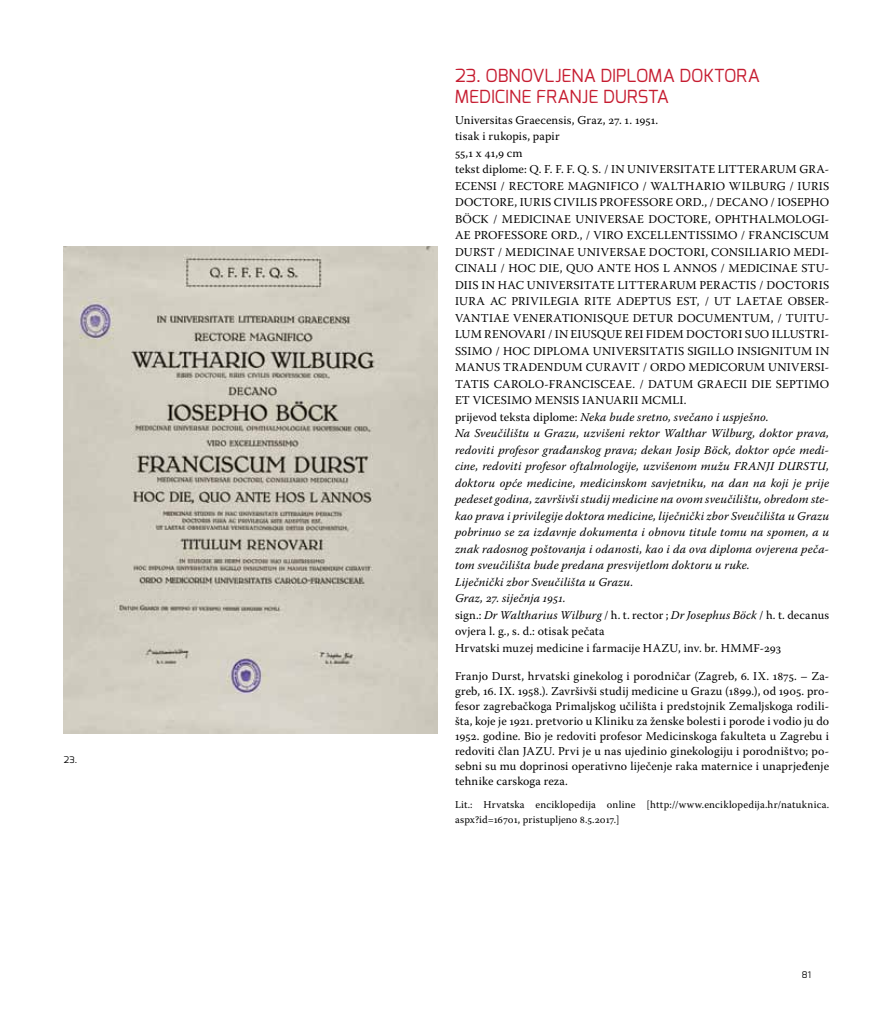
<style>
.page{position:relative;width:893px;height:1021px;background:#fff}
.page>*{position:absolute;margin:0;border:0;box-sizing:border-box;transform-origin:0 0}
.t1{font:18px "Exo";color:#c61c30}
.t2{font:12px/16.5px "Warnock Pro";letter-spacing:.015em;color:#000}
.t3{font:10.5px/15px "Warnock Pro";letter-spacing:.015em;color:#000}
.t4{font:9px "Exo";color:#000}
.s1{font-style:italic}
</style>
<div class="page">
<img style="left:64px;top:247px;width:374px;height:486px">
<p class="t4" style="left:64px;top:754px;width:15px">23.</p>
<h1 class="t1" style="left:455px;top:64px;width:195px">23. OBNOVLJENA DIPLOMA</h1>
<h1 class="t1" style="left:679px;top:64px;width:13px">DOKTORA</h1>
<h1 class="t1" style="left:455px;top:85px;width:34px">MEDICIN</h1>
<h1 class="t1" style="left:521px;top:85px;width:36px">E FRANJ</h1>
<h1 class="t1" style="left:588px;top:85px;width:38px">E DURSTA</h1>
<p class="t2" style="left:455px;top:111px;width:376px">Universitas Graecensis, Graz, 27. 1. 1951.<br>tisak i rukopis, papir<br>55,1 x 41,9 cm<br>tekst diplome: Q. F. F. F. Q. S. / IN UNIVERSITATE LITTERARUM GRA-ECENSI / RECTORE MAGNIFICO / WALTHARIO WILBURG / IURIS DOCTORE, IURIS CIVILIS PROFESSORE ORD., / DECANO / IOSEPHO BÖCK / MEDICINAE UNIVERSAE DOCTORE, OPHTHALMOLOGI-AE PROFESSORE ORD., / VIRO EXCELLENTISSIMO / FRANCISCUM DURST / MEDICINAE UNIVERSAE DOCTORI, CONSILIARIO MEDI-CINALI / HOC DIE, QUO ANTE HOS L ANNOS / MEDICINAE STU-DIIS IN HAC UNIVERSITATE LITTERARUM PERACTIS / DOCTORIS IURA AC PRIVILEGIA RITE ADEPTUS EST, / UT LAETAE OBSER-VANTIAE VENERATIONISQUE DETUR DOCUMENTUM, / TUITU-LUM RENOVARI / IN EIUSQUE REI FIDEM DOCTORI SUO ILLUSTRI-SSIMO / HOC DIPLOMA UNIVERSITATIS SIGILLO INSIGNITUM IN MANUS TRADENDUM CURAVIT / ORDO MEDICORUM UNIVERSI-TATIS CAROLO-FRANCISCEAE. / DATUM GRAECII DIE SEPTIMO ET VICESIMO MENSIS IANUARII MCMLI.<br>prijevod teksta diplome: <span class="s1">Neka bude sretno, svečano i uspješno.<br>Na Sveučilištu u Grazu, uzvišeni rektor Walthar Wilburg, doktor prava, redoviti profesor građanskog prava; dekan Josip Böck, doktor opće medi&shy;cine, redoviti profesor oftalmologije, uzvišenom mužu FRANJI DURSTU, doktoru opće medicine, medicinskom savjetniku, na dan na koji je prije pedeset godina, završivši studij medicine na ovom sveučilištu, obredom ste&shy;kao prava i privilegije doktora medicine, liječnički zbor Sveučilišta u Grazu pobrinuo se za izdavnje dokumenta i obnovu titule tomu na spomen, a u znak radosnog poštovanja i odanosti, kao i da ova diploma ovjerena peča&shy;tom sveučilišta bude predana presvijetlom doktoru u ruke.<br>Liječnički zbor Sveučilišta u Grazu.<br>Graz, 27. siječnja 1951.<br></span>sign.: <span class="s1">Dr Waltharius Wilburg</span> / h. t. rector ; <span class="s1">Dr Josephus Böck</span> / h. t. decanus ovjera l. g., s. d.: otisak pečata<br>Hrvatski muzej medicine i farmacije HAZU, inv. br. HMMF-293</p>
<p class="t2" style="left:455px;top:668px;width:376px;line-height:15px;text-align:justify">Franjo Durst, hrvatski ginekolog i porodničar (Zagreb, 6. IX. 1875. – Za&shy;greb, 16. IX. 1958.). Završivši studij medicine u Grazu (1899.), od 1905. pro&shy;fesor zagrebačkoga Primaljskog učilišta i predstojnik Zemaljskoga rodili&shy;šta, koje je 1921. pretvorio u Kliniku za ženske bolesti i porode i vodio ju do 1952. godine. Bio je redoviti profesor Medicinskoga fakulteta u Zagrebu i redoviti član JAZU. Prvi je u nas ujedinio ginekologiju i porodništvo; po&shy;sebni su mu doprinosi operativno liječenje raka maternice i unaprjeđenje tehnike carskoga reza.</p>
<p class="t3" style="left:455px;top:797px;width:376px">Lit.: Hrvatska enciklopedija online [http://www.enciklopedija.hr/natuknica. aspx?id=16701, pristupljeno 8.5.2017.]</p>
<p class="t4" style="left:802px;top:969px;width:11px">81</p>
</div>
